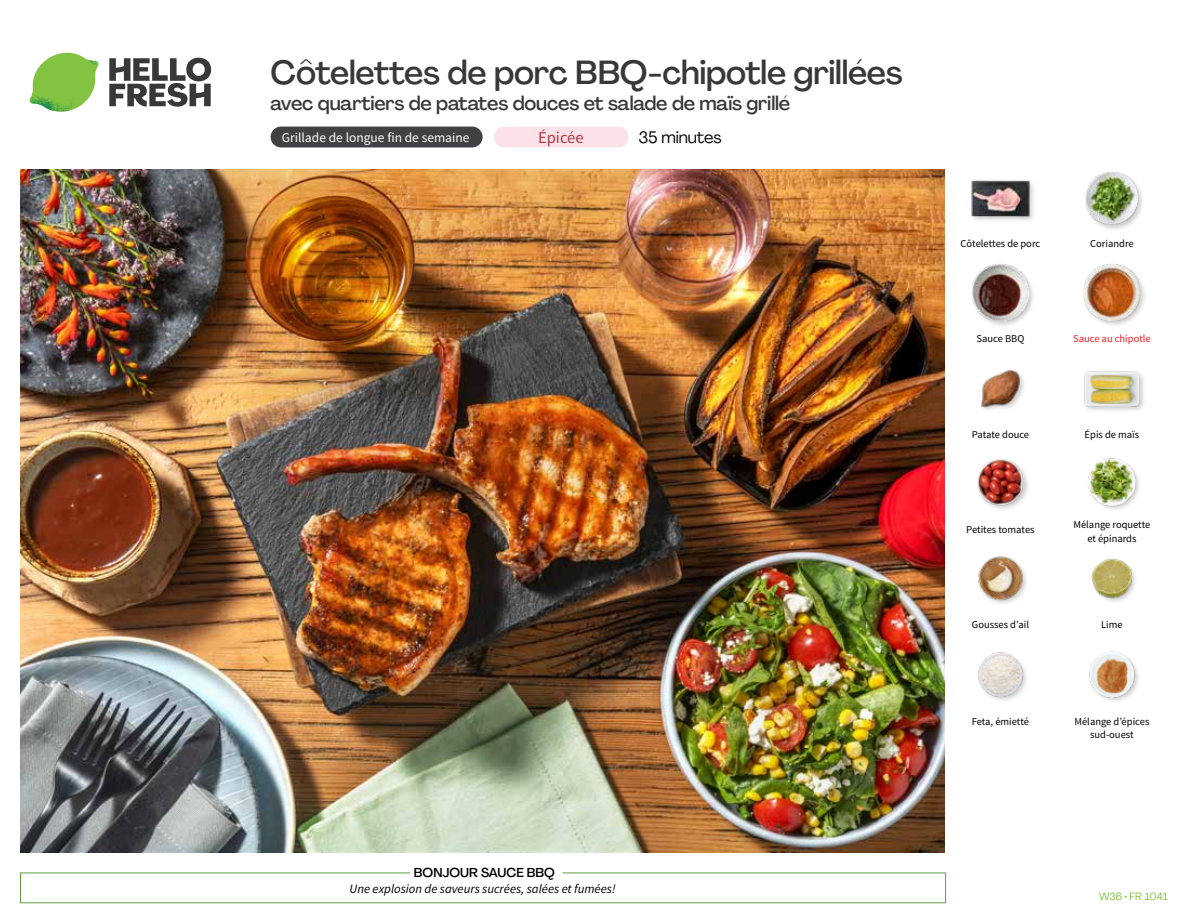
<style>
.page{position:relative;width:1188px;height:918px;background:#fff}
.page>*{position:absolute;margin:0;border:0;box-sizing:border-box;transform-origin:0 0}
.t1{font:500 33px "Agrandir";letter-spacing:-.01em;color:#383839}
.t2{font:500 19.5px "Agrandir";letter-spacing:-.01em;color:#383839}
.t3{font:16.5px "Agrandir";letter-spacing:-.01em;color:#000}
.t4{font:16.5px "Source Sans Pro";color:#b33841}
.t5{font:13.5px "Source Sans Pro";color:#fff}
.t6{font:italic 12.75px "Source Sans Pro";color:#000}
.t7{font:500 12.75px "Agrandir";color:#000}
.t8{font:10.5px/13.5px "Source Sans Pro";color:#000;text-align:center}
.t9{font:10.5px "Source Sans Pro";color:#ed1d24}
.t10{font:10.5px "Agrandir";color:#82c341}
</style>
<div class="page">
<svg style="left:109px;top:57px;width:102px;height:50px"></svg>
<svg style="left:34px;top:53px;width:62px;height:40px"></svg>
<img style="left:67px;top:53px;width:32px;height:26px">
<img style="left:33px;top:75px;width:59px;height:11px">
<img style="left:29px;top:79px;width:61px;height:33px">
<img style="left:65px;top:86px;width:27px;height:25px">
<div style="left:20px;top:873px;width:926px;height:30px;border:1px solid #609f43"></div>
<div style="left:410px;top:865px;width:152px;height:15px;background:#fff"></div>
<img style="left:21px;top:170px;width:924px;height:682px">
<div style="left:271px;top:127px;width:212px;height:20px;background:#414042;border-radius:10px"></div>
<div style="left:494px;top:127px;width:135px;height:20px;background:#fce1e9;border-radius:10px"></div>
<img style="left:1089px;top:651px;width:50px;height:50px">
<img style="left:978px;top:652px;width:49px;height:48px">
<div style="left:1091px;top:558px;width:47px;height:47px;background:#000;opacity:.2"></div>
<img style="left:1091px;top:558px;width:43px;height:43px">
<img style="left:978px;top:556px;width:49px;height:48px">
<img style="left:1088px;top:458px;width:51px;height:51px">
<div style="left:976px;top:458px;width:55px;height:54px;background:#000;opacity:.2"></div>
<img style="left:977px;top:459px;width:47px;height:46px">
<div style="left:1083px;top:370px;width:63px;height:43px;background:#000;opacity:.2"></div>
<img style="left:1083px;top:370px;width:58px;height:43px">
<img style="left:981px;top:369px;width:43px;height:41px">
<div style="left:1082px;top:263px;width:65px;height:64px;background:#000;opacity:.2"></div>
<img style="left:1083px;top:264px;width:58px;height:57px">
<div style="left:971px;top:263px;width:65px;height:65px;background:#000;opacity:.2"></div>
<img style="left:972px;top:264px;width:57px;height:57px">
<div style="left:1084px;top:171px;width:61px;height:61px;background:#000;opacity:.2"></div>
<img style="left:1085px;top:172px;width:53px;height:53px">
<div style="left:971px;top:180px;width:65px;height:43px;background:#000;opacity:.2"></div>
<img style="left:972px;top:180px;width:57px;height:43px">
<h1 class="t1" style="left:271px;top:52px;width:634px">Côtelettes de porc BBQ-chipotle grillées</h1>
<h2 class="t2" style="left:271px;top:91px;width:521px">avec quartiers de patates douces et salade de maïs grillé</h2>
<p class="t5" style="left:282px;top:129px;width:189px">Grillade de longue fin de semaine</p>
<h3 class="t4" style="left:538px;top:128px;width:47px">Épicée</h3>
<h3 class="t3" style="left:639px;top:127px;width:85px">35 minutes</h3>
<p class="t7" style="left:414px;top:864px;width:142px">BONJOUR SAUCE BBQ</p>
<p class="t6" style="left:350px;top:881px;width:268px">Une explosion de saveurs sucrées, salées et fumées!</p>
<p class="t8" style="left:961px;top:237px;width:81px">Côtelettes de porc</p>
<p class="t8" style="left:1090px;top:237px;width:45px">Coriandre</p>
<p class="t8" style="left:977px;top:332px;width:49px">Sauce BBQ</p>
<p class="t9" style="left:1073px;top:332px;width:79px">Sauce au chipotle</p>
<p class="t8" style="left:972px;top:428px;width:59px">Patate douce</p>
<p class="t8" style="left:1085px;top:428px;width:56px">Épis de maïs</p>
<p class="t8" style="left:966px;top:522px;width:70px">Petites tomates</p>
<p class="t8" style="left:1073px;top:518px;width:79px">Mélange roquette et épinards</p>
<p class="t8" style="left:972px;top:618px;width:59px">Gousses d’ail</p>
<p class="t8" style="left:1101px;top:618px;width:23px">Lime</p>
<p class="t8" style="left:972px;top:715px;width:59px">Feta, émietté</p>
<p class="t8" style="left:1074px;top:715px;width:76px">Mélange d’épices sud-ouest</p>
<p class="t10" style="left:1099px;top:890px;width:70px">W36 • FR 1041</p>
</div>
